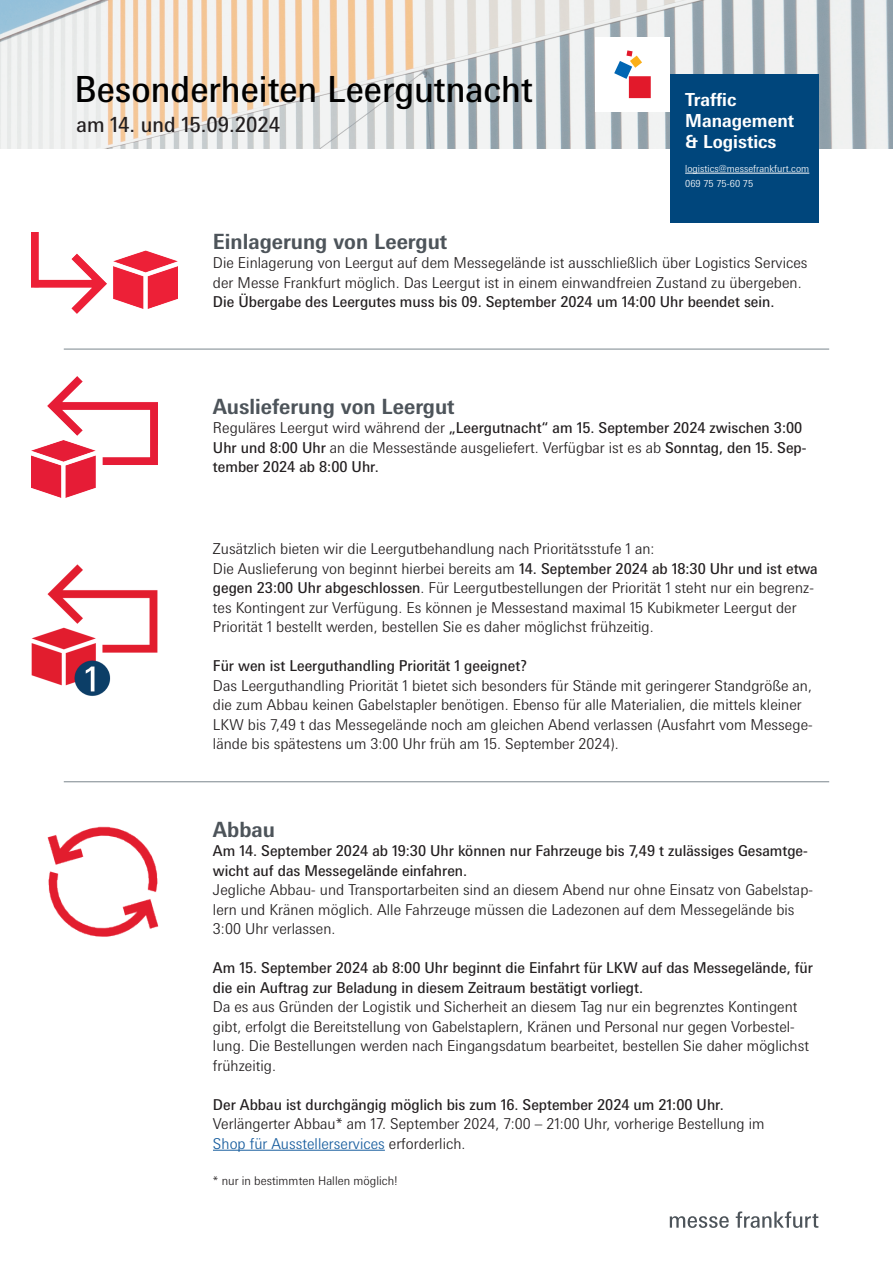
<style>
.page{position:relative;width:893px;height:1263px;background:#fff}
.page>*{position:absolute;margin:0;border:0;box-sizing:border-box;transform-origin:0 0}
.t1{font:36px "Messe Univers";color:#000}
.t2{font:700 21px "Messe Univers";color:#4d545a}
.t3{font:21px "Messe Univers";color:#231f20}
.t4{font:700 18px/21px "Messe Univers";color:#fff}
.t5{font:300 15px/19.5px "Messe Univers";color:#231f20}
.t6{font:15px/19.5px "Messe Univers";color:#231f20}
.t7{font:300 12px "Messe Univers";color:#231f20}
.t8{font:300 9.75px/15px "Messe Univers";color:#fff}
.s1{font-weight:300}
.s2{font-weight:400}
.s3{color:#175d9e}
</style>
<div class="page">
<img style="left:0;top:0;width:893px;height:149px">
<div style="left:670px;top:74px;width:149px;height:149px;background:#00467c"></div>
<hr style="left:685px;top:173px;width:124px;height:1px;background:#fff">
<div style="left:595px;top:37px;width:75px;height:75px;background:#fff"></div>
<svg style="left:614px;top:50px;width:37px;height:48px"></svg>
<svg style="left:670px;top:1216px;width:59px;height:12px"></svg>
<svg style="left:736px;top:1211px;width:82px;height:17px"></svg>
<img style="left:32px;top:232px;width:145px;height:81px">
<img style="left:32px;top:376px;width:126px;height:122px">
<hr style="left:64px;top:349px;width:765px;height:1px;background:#7a868d">
<img style="left:31px;top:564px;width:127px;height:132px">
<hr style="left:64px;top:781px;width:765px;height:1px;background:#7a868d">
<hr style="left:213px;top:1150px;width:172px;height:1px;background:#175d9e">
<img style="left:47px;top:826px;width:112px;height:111px">
<h1 class="t1" style="left:74px;top:67px;width:460px">Besonderheiten Leergutnacht</h1>
<h2 class="t3" style="left:77px;top:111px;width:205px">am 14. und 15.09.2024</h2>
<p class="t4" style="left:685px;top:89px;width:110px">Traffic<br>Management &amp; Logistics</p>
<p class="t8" style="left:685px;top:161px;width:126px">logistics@messefrankfurt.com<br>069 75 75-60 75</p>
<h2 class="t2" style="left:213px;top:228px;width:236px">Einlagerung von Leergut</h2>
<p class="t5" style="left:213px;top:253px;width:596px">Die Einlagerung von Leergut auf dem Messegelände ist ausschließlich über Logistics Services der Messe Frankfurt möglich. Das Leergut ist in einem einwandfreien Zustand zu übergeben.</p>
<p class="t6" style="left:213px;top:292px;width:563px">Die Übergabe des Leergutes muss bis 09. September 2024 um 14:00 Uhr beendet sein.</p>
<h2 class="t2" style="left:213px;top:393px;width:243px">Auslieferung von Leergut</h2>
<p class="t6" style="left:213px;top:418px;width:595px"><span class="s1">Reguläres Leergut wird während der</span> „Leergutnacht“ am 15. September 2024 zwischen 3:00<br>Uhr und 8:00 Uhr <span class="s1">an die Messestände ausgeliefert. Verfügbar ist es ab</span> Sonntag, den 15. Sep&shy;tember 2024 ab 8:00 Uhr.</p>
<p class="t5" style="left:213px;top:539px;width:606px">Zusätzlich bieten wir die Leergutbehandlung nach Prioritätsstufe 1 an:<br>Die Auslieferung von beginnt hierbei bereits am <span class="s2">14. September 2024 ab 18:30 Uhr und ist etwa gegen 23:00 Uhr abgeschlossen</span>. Für Leergutbestellungen der Priorität 1 steht nur ein begrenz&shy;tes Kontingent zur Verfügung. Es können je Messestand maximal 15 Kubikmeter Leergut der Priorität 1 bestellt werden, bestellen Sie es daher möglichst frühzeitig.</p>
<p class="t6" style="left:213px;top:656px;width:316px">Für wen ist Leerguthandling Priorität 1 geeignet?</p>
<p class="t5" style="left:213px;top:675px;width:601px">Das Leerguthandling Priorität 1 bietet sich besonders für Stände mit geringerer Standgröße an, die zum Abbau keinen Gabelstapler benötigen. Ebenso für alle Materialien, die mittels kleiner LKW bis 7,49 t das Messegelände noch am gleichen Abend verlassen (Ausfahrt vom Messege&shy;lände bis spätestens um 3:00 Uhr früh am 15. September 2024).</p>
<h2 class="t2" style="left:213px;top:816px;width:63px">Abbau</h2>
<p class="t6" style="left:213px;top:841px;width:596px">Am 14. September 2024 ab 19:30 Uhr können nur Fahrzeuge bis 7,49 t zulässiges Gesamtge&shy;wicht auf das Messegelände einfahren.</p>
<p class="t5" style="left:213px;top:880px;width:602px">Jegliche Abbau- und Transportarbeiten sind an diesem Abend nur ohne Einsatz von Gabelstap&shy;lern und Kränen möglich. Alle Fahrzeuge müssen die Ladezonen auf dem Messegelände bis<br>3:00 Uhr verlassen.</p>
<p class="t6" style="left:213px;top:958px;width:601px">Am 15. September 2024 ab 8:00 Uhr beginnt die Einfahrt für LKW auf das Messegelände, für die ein Auftrag zur Beladung in diesem Zeitraum bestätigt vorliegt.</p>
<p class="t5" style="left:213px;top:997px;width:598px">Da es aus Gründen der Logistik und Sicherheit an diesem Tag nur ein begrenztes Kontingent gibt, erfolgt die Bereitstellung von Gabelstaplern, Kränen und Personal nur gegen Vorbestel&shy;lung. Die Bestellungen werden nach Eingangsdatum bearbeitet, bestellen Sie daher möglichst frühzeitig.</p>
<p class="t6" style="left:213px;top:1094px;width:512px">Der Abbau ist durchgängig möglich bis zum 16. September 2024 um 21:00 Uhr.</p>
<p class="t5" style="left:213px;top:1114px;width:553px">Verlängerter Abbau* am 17. September 2024, 7:00 – 21:00 Uhr, vorherige Bestellung im<br><span class="s3">Shop für Ausstellerservices</span> erforderlich.</p>
<p class="t7" style="left:213px;top:1173px;width:186px">* nur in bestimmten Hallen möglich!</p>
</div>
